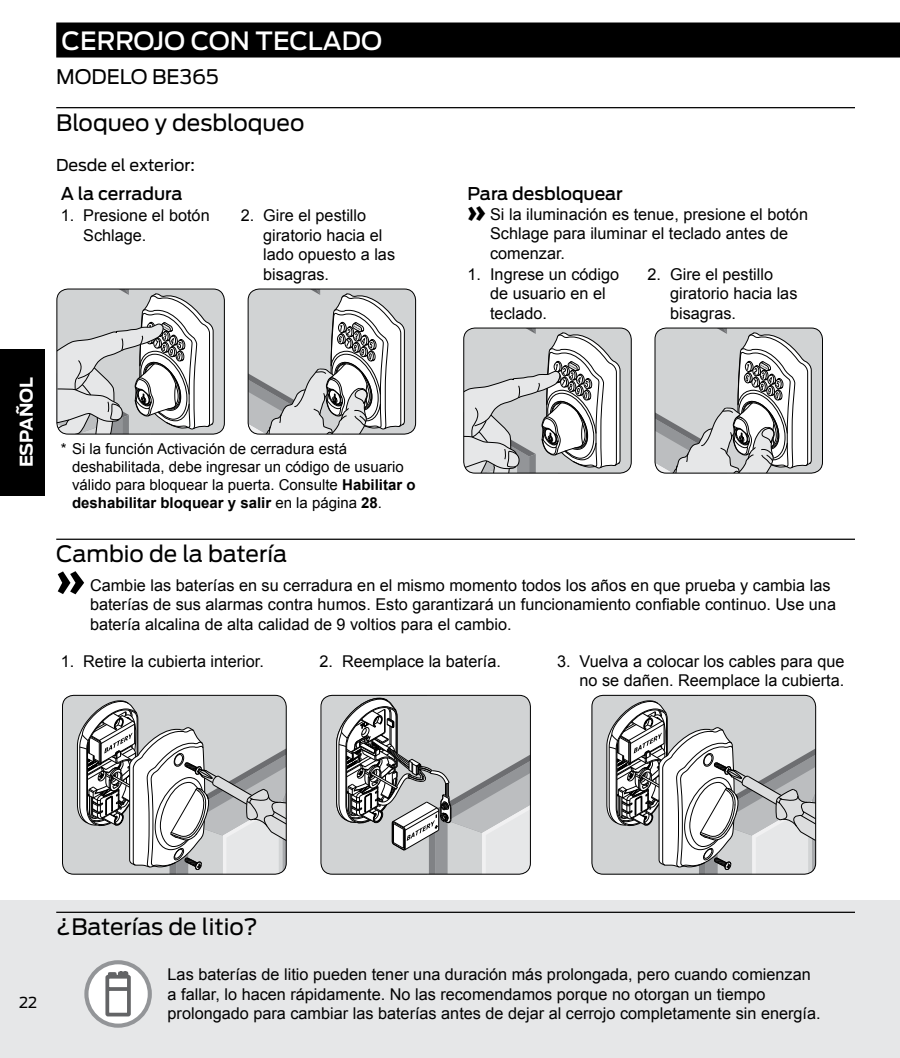
<style>
.page{position:relative;width:900px;height:1058px;background:#fff}
.page>*{position:absolute;margin:0;border:0;box-sizing:border-box;transform-origin:0 0}
.t1{font:700 55px "Foundry Form Sans";color:#000}
.t2{font:500 25px "Antenna";color:#fff}
.t3{font:22.5px "Antenna";color:#000}
.t4{font:20px "Antenna";color:#000}
.t5{font:500 17.5px "Antenna";color:#000}
.t6{font:700 17.5px "Antenna";color:#fff}
.t7{font:16.25px/19.5px "Arial";color:#000}
.t8{font:16.25px "Antenna";color:#000}
.t9{font:15px/18px "Arial";color:#000}
.t10{font:15px "Antenna";color:#000}
.s1{font-weight:700}
.s2{font-family:"Foundry Form Sans";font-weight:700;font-size:35px}
</style>
<div class="page">
<div style="left:0;top:900px;width:900px;height:158px;background:#e6e7e8"></div>
<div style="left:0;top:349px;width:45px;height:146px;background:#000"></div>
<hr style="left:56px;top:107px;width:799px;height:1px;background:#000">
<svg style="left:57px;top:289px;width:167px;height:145px"></svg>
<div style="left:57px;top:289px;width:168px;height:145px;border:1px solid #000;border-radius:11px"></div>
<svg style="left:248px;top:289px;width:168px;height:145px"></svg>
<div style="left:248px;top:289px;width:168px;height:145px;border:1px solid #000;border-radius:11px"></div>
<svg style="left:464px;top:328px;width:167px;height:145px"></svg>
<div style="left:463px;top:328px;width:169px;height:145px;border:1px solid #000;border-radius:11px"></div>
<svg style="left:655px;top:328px;width:167px;height:145px"></svg>
<div style="left:655px;top:328px;width:168px;height:145px;border:1px solid #000;border-radius:11px"></div>
<hr style="left:56px;top:538px;width:799px;height:2px;background:#000">
<div style="left:62px;top:695px;width:15px;height:179px;background:#d1d3d4"></div>
<svg style="left:77px;top:695px;width:209px;height:179px"></svg>
<div style="left:62px;top:695px;width:225px;height:179px;border:1px solid #000;border-radius:11px"></div>
<svg style="left:321px;top:695px;width:209px;height:179px;background:#bcbdbe"></svg>
<div style="left:321px;top:695px;width:210px;height:179px;border:1px solid #000;border-radius:11px"></div>
<div style="left:592px;top:695px;width:14px;height:179px;background:#d1d3d4"></div>
<svg style="left:606px;top:695px;width:210px;height:179px"></svg>
<div style="left:592px;top:695px;width:224px;height:179px;border:1px solid #000;border-radius:11px"></div>
<hr style="left:56px;top:911px;width:799px;height:1px;background:#000">
<svg style="left:86px;top:962px;width:64px;height:63px;background:#eee"></svg>
<div style="left:84px;top:960px;width:68px;height:67px;border:4px solid #939598;border-radius:50%"></div>
<svg style="left:104px;top:969px;width:29px;height:49px"></svg>
<div style="left:56px;top:22px;width:844px;height:36px;background:#000"></div>
<p class="t6" style="left:14px;top:467px;width:92px;rotate:-90deg">ESPAÑOL</p>
<h2 class="t2" style="left:62px;top:24px;width:322px">CERROJO CON TECLADO</h2>
<p class="t4" style="left:56px;top:63px;width:164px">MODELO BE365</p>
<h3 class="t3" style="left:56px;top:108px;width:250px">Bloqueo y desbloqueo</h3>
<p class="t8" style="left:56px;top:154px;width:140px">Desde el exterior:</p>
<p class="t5" style="left:61px;top:182px;width:123px">A la cerradura</p>
<p class="t7" style="left:83px;top:206px;width:128px;text-indent:-23px">1. Presione el botón<br>Schlage.</p>
<p class="t7" style="left:263px;top:206px;width:133px;text-indent:-23px">2. Gire el pestillo giratorio hacia el lado opuesto a las bisagras.</p>
<p class="t9" style="left:72px;top:440px;width:345px;text-indent:-11px">* Si la función Activación de cerradura está deshabilitada, debe ingresar un código de usuario válido para bloquear la puerta. Consulte <span class="s1">Habilitar o deshabilitar bloquear y salir</span> en la página <span class="s1">28</span>.</p>
<p class="t5" style="left:468px;top:182px;width:157px">Para desbloquear</p>
<p class="t7" style="left:490px;top:204px;width:319px;text-indent:-23px"><span class="s2">»</span> Si la iluminación es tenue, presione el botón<br>Schlage para iluminar el teclado antes de comenzar.</p>
<p class="t7" style="left:490px;top:264px;width:131px;text-indent:-23px">1. Ingrese un código de usuario en el teclado.</p>
<p class="t7" style="left:670px;top:264px;width:129px;text-indent:-23px">2. Gire el pestillo giratorio hacia las bisagras.</p>
<h3 class="t3" style="left:56px;top:539px;width:232px">Cambio de la batería</h3>
<h1 class="t1" style="left:56px;top:547px;width:30px">»</h1>
<p class="t7" style="left:90px;top:575px;width:748px">Cambie las baterías en su cerradura en el mismo momento todos los años en que prueba y cambia las baterías de sus alarmas contra humos. Esto garantizará un funcionamiento confiable continuo. Use una batería alcalina de alta calidad de 9 voltios para el cambio.</p>
<p class="t7" style="left:61px;top:651px;width:205px">1. Retire la cubierta interior.</p>
<p class="t7" style="left:319px;top:651px;width:183px">2. Reemplace la batería.</p>
<p class="t7" style="left:557px;top:651px;width:289px;text-align:right">3. Vuelva a colocar los cables para que no se dañen. Reemplace la cubierta.</p>
<p class="t10" style="left:19px;top:992px;width:19px">22</p>
<h3 class="t3" style="left:56px;top:912px;width:203px">¿Baterías de litio?</h3>
<p class="t7" style="left:168px;top:965px;width:655px">Las baterías de litio pueden tener una duración más prolongada, pero cuando comienzan a fallar, lo hacen rápidamente. No las recomendamos porque no otorgan un tiempo prolongado para cambiar las baterías antes de dejar al cerrojo completamente sin energía.</p>
</div>
